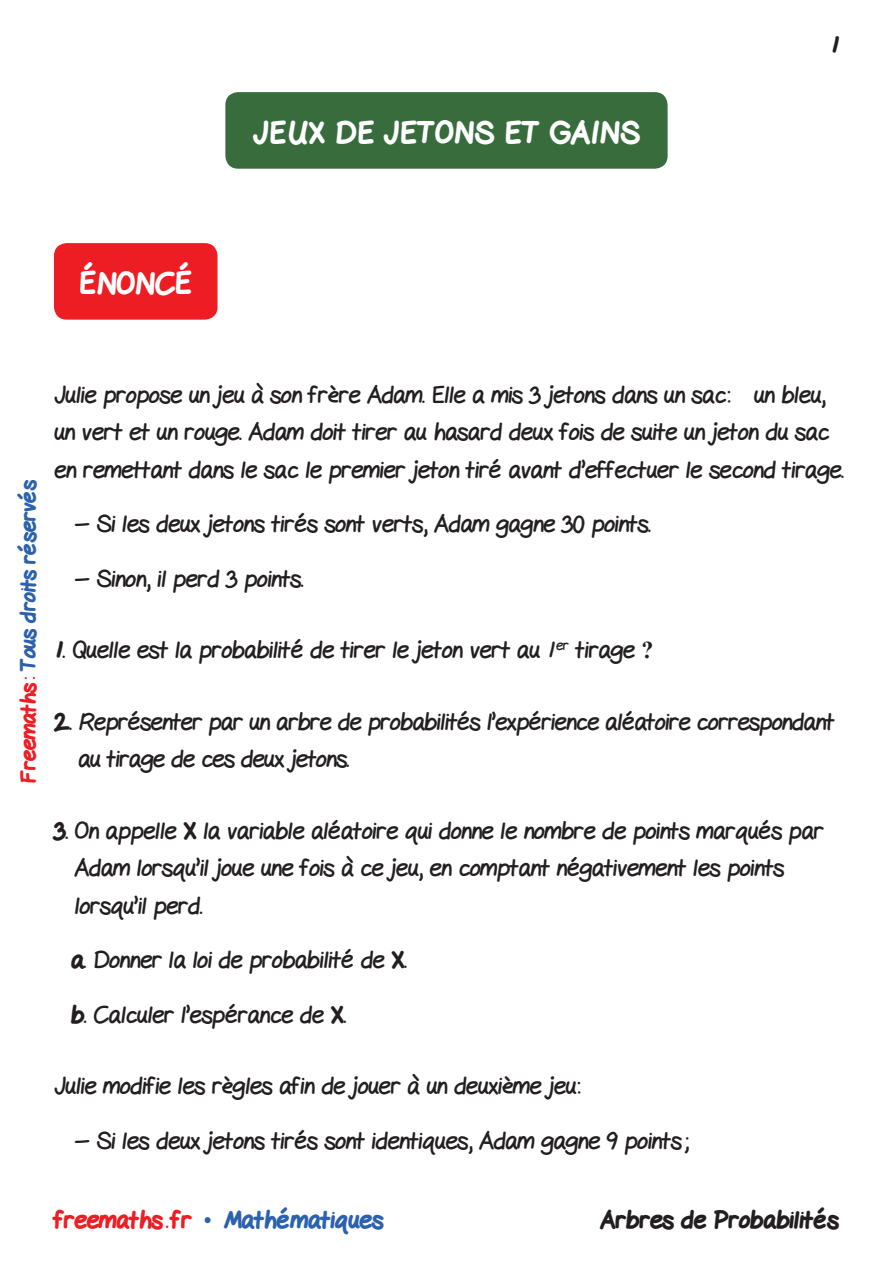
<style>
.page{position:relative;width:893px;height:1263px;background:#fff}
.page>*{position:absolute;margin:0;border:0;box-sizing:border-box;transform-origin:0 0}
.t1{font:800 30px "Gel Pen";letter-spacing:.02em;color:#fff}
.t2{font:24px/37.5px "Gel Pen";letter-spacing:-.01em;color:#231f20}
.t3{font:800 24px "Gel Pen";color:#2c62ad}
.t4{font:800 24px "Gel Pen";color:#231f20}
.t5{font:800 21px "Gel Pen";letter-spacing:-.01em;color:#2c62ad}
.s1{color:#ee1d23}
.s2{font-weight:800}
.s3{font-family:"Times New Roman";font-weight:700}
.s4{font-family:"Times New Roman";font-weight:400}
</style>
<div class="page">
<div style="left:54px;top:243px;width:164px;height:77px;background:#ee1d23;border-radius:13px"></div>
<div style="left:225px;top:92px;width:443px;height:77px;background:#386c3d;border-radius:13px"></div>
<p class="t1" style="left:253px;top:109px;width:388px">JEUX DE JETONS ET GAINS</p>
<p class="t4" style="left:830px;top:26px;width:10px">1</p>
<p class="t1" style="left:80px;top:260px;width:114px">ÉNONCÉ</p>
<p class="t5" style="left:12px;top:783px;width:305px;rotate:-90deg"><span class="s1">Freemaths:</span> Tous droits réservés</p>
<p class="t2" style="left:54px;top:373px;width:791px">Julie propose un jeu à son frère Adam. Elle a mis 3 jetons dans un sac: un bleu, un vert et un rouge. Adam doit tirer au hasard deux fois de suite un jeton du sac en remettant dans le sac le premier jeton tiré avant d’effectuer le second tirage.</p>
<p class="t2" style="left:75px;top:503px;width:577px">– Si les deux jetons tirés sont verts, Adam gagne 30 points.</p>
<p class="t2" style="left:75px;top:557px;width:230px">– Sinon, il perd 3 points.</p>
<p class="t2" style="left:54px;top:629px;width:601px"><span class="s2">1.</span> Quelle est la probabilité de tirer le jeton vert au 1<sup>er</sup> tirage <span class="s3">?</span></p>
<p class="t2" style="left:78px;top:700px;width:758px;text-indent:-24px"><span class="s2">2.</span> Représenter par un arbre de probabilités l’expérience aléatoire correspondant au tirage de ces deux jetons.</p>
<p class="t2" style="left:75px;top:809px;width:750px;text-indent:-21px"><span class="s2">3.</span> On appelle <span class="s2">X</span> la variable aléatoire qui donne le nombre de points marqués par<br>Adam lorsqu’il joue une fois à ce jeu, en comptant négativement les points lorsqu’il perd.</p>
<p class="t2" style="left:71px;top:939px;width:337px"><span class="s2">a.</span> Donner la loi de probabilité de <span class="s2">X</span>.</p>
<p class="t2" style="left:71px;top:993px;width:276px"><span class="s2">b.</span> Calculer l’espérance de <span class="s2">X</span>.</p>
<p class="t2" style="left:54px;top:1065px;width:528px">Julie modifie les règles afin de jouer à un deuxième jeu:</p>
<p class="t2" style="left:75px;top:1119px;width:615px">– Si les deux jetons tirés sont identiques, Adam gagne 9 points;</p>
<p class="t3" style="left:54px;top:1201px;width:331px"><span class="s1">freemaths . fr</span> <span class="s4">•</span> Mathématiques</p>
<p class="t4" style="left:600px;top:1201px;width:240px">Arbres de Probabilités</p>
</div>
